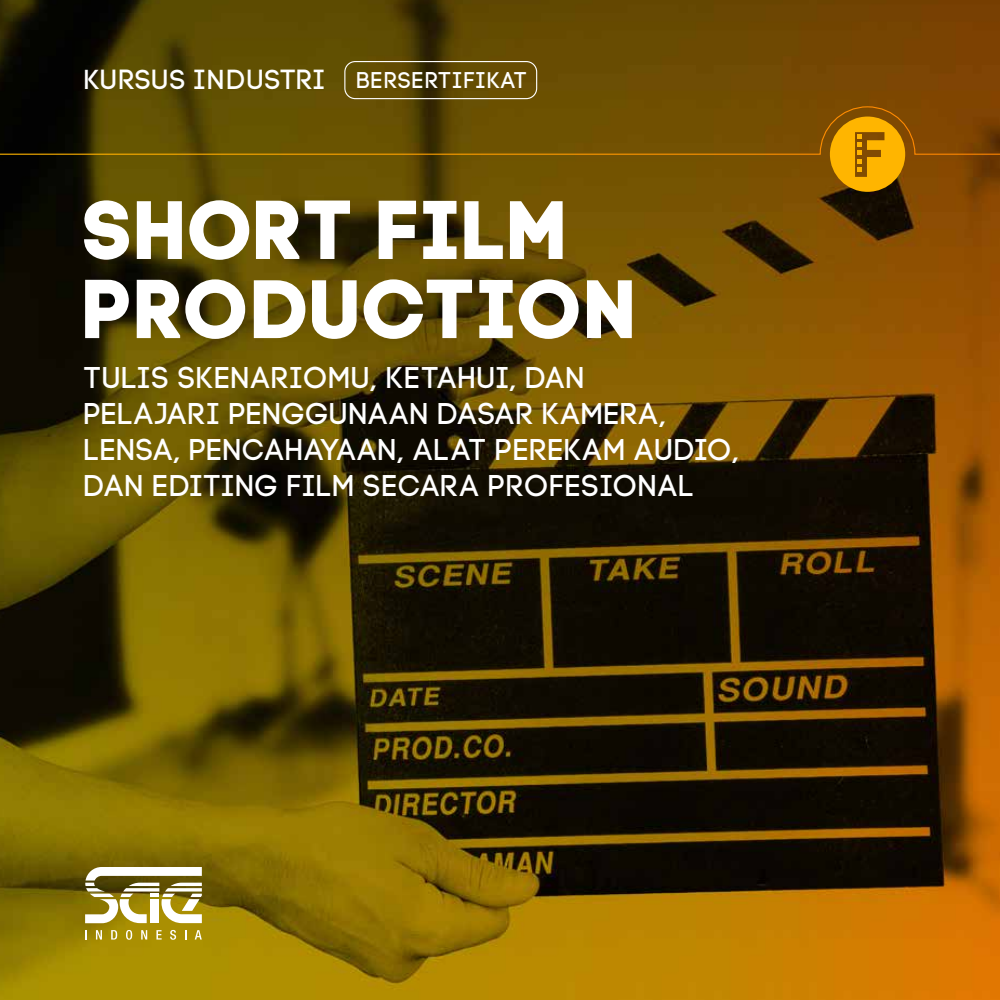
<style>
.page{position:relative;width:1000px;height:1000px;background:#fff}
.page>*{position:absolute;margin:0;border:0;box-sizing:border-box;transform-origin:0 0}
.t1{font:82.5px/79.1px "Code Pro Bold LC";color:#fff}
.t2{font:30px/36px "Code Pro";letter-spacing:.02em;color:#fff}
.t3{font:27.45px "Code Pro LC";color:#fff}
.s1{font-size:22.5px}
</style>
<div class="page">
<img style="left:0;top:0;width:999px;height:999px">
<svg style="left:85px;top:866px;width:117px;height:57px"></svg>
<svg style="left:85px;top:929px;width:2px;height:10px"></svg>
<svg style="left:96px;top:929px;width:6px;height:10px"></svg>
<svg style="left:111px;top:929px;width:6px;height:10px"></svg>
<svg style="left:126px;top:929px;width:6px;height:10px"></svg>
<svg style="left:141px;top:929px;width:6px;height:10px"></svg>
<svg style="left:156px;top:929px;width:6px;height:10px"></svg>
<svg style="left:170px;top:929px;width:6px;height:10px"></svg>
<svg style="left:195px;top:929px;width:7px;height:10px"></svg>
<svg style="left:829px;top:155px;width:75px;height:37px;background:#cf8f00"></svg>
<svg style="left:0;top:106px;width:999px;height:49px;background:#6b4d01"></svg>
<div style="left:344px;top:61px;width:193px;height:38px;border:1px solid #fff;border-radius:10px"></div>
<p class="t3" style="left:83px;top:64px;width:445px">KURSUS INDUSTRI <span class="s1">BERSERTIFIKAT</span></p>
<h1 class="t1" style="left:81px;top:190px;width:556px">SHORT FILM<br>PRODUCTION</h1>
<p class="t2" style="left:84px;top:360px;width:656px">TULIS SKENARIOMU, KETAHUI, DAN<br>PELAJARI PENGGUNAAN DASAR KAMERA, LENSA, PENCAHAYAAN, ALAT PEREKAM AUDIO, DAN EDITING FILM SECARA PROFESIONAL</p>
</div>
